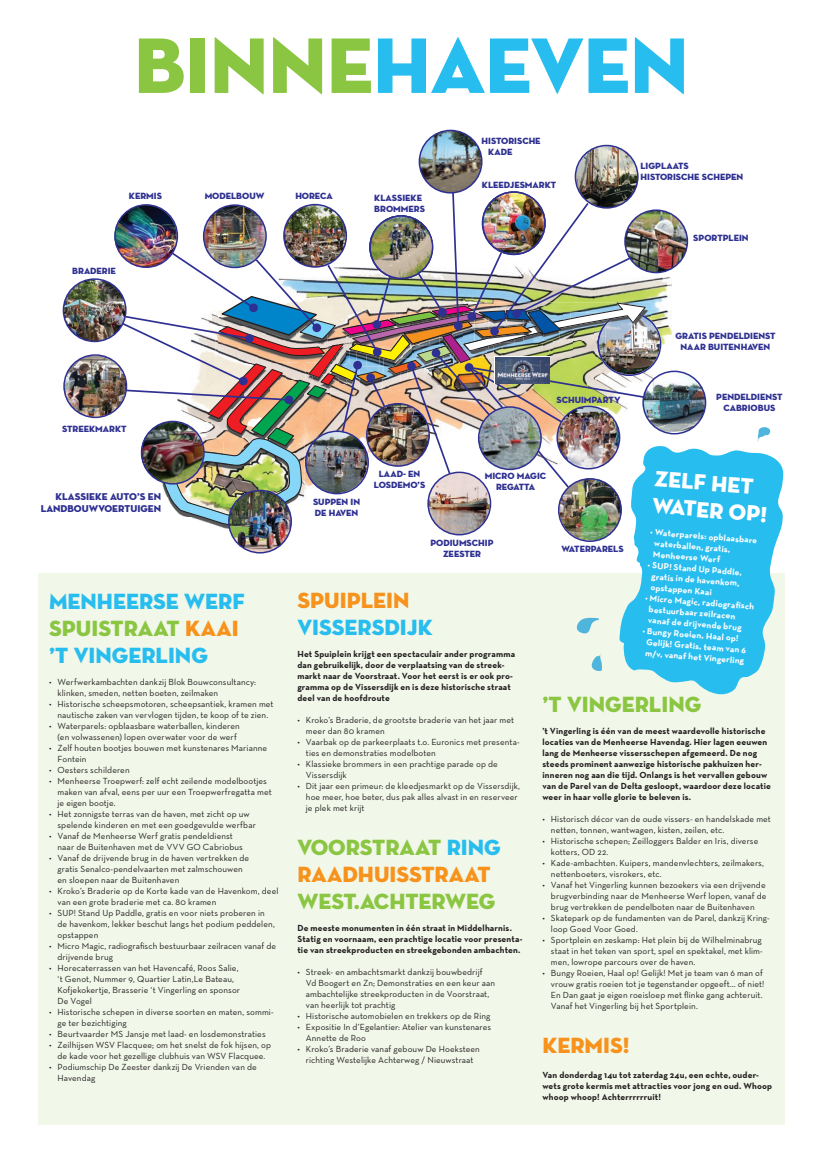
<style>
.page{position:relative;width:823px;height:1163px;background:#fff}
.page>*{position:absolute;margin:0;border:0;box-sizing:border-box;transform-origin:0 0}
.t1{font:80px "Neutra Disp Titling";color:#28bdef}
.t2{font:22.4px/26.9px "Neutra Disp Titling";color:#28bdef}
.t3{font:22.4px/26.9px "Neutra Disp Titling";color:#f7931d}
.t4{font:22.4px "Neutra Disp Titling";color:#8bc642}
.t5{font:22.4px/26.8px "Neutra Disp Titling";color:#fff}
.t6{font:10.1px/12.1px "Neutra Disp Titling";color:#2e3092;text-align:right}
.t7{font:9.2px/11.1px "Neutra Disp Titling";color:#2e3092;text-align:center}
.t8{font:9px/11px "Neutra Text";letter-spacing:.01em;color:#231f20}
.t9{font:700 9px/11px "Neutra Text";letter-spacing:.015em;color:#231f20}
.t10{font:700 9px/10.9px "Neutra Text";color:#fff}
.s1{color:#8bc642}
.s2{color:#f7931d}
.s3{color:#28bdef}
</style>
<div class="page">
<div style="left:38px;top:573px;width:746px;height:551px;background:#f1f7e9"></div>
<img style="left:575px;top:146px;width:62px;height:62px;border-radius:31px">
<div style="left:574px;top:145px;width:64px;height:64px;border:1px solid #2e3092;border-radius:50%"></div>
<img style="left:114px;top:205px;width:63px;height:62px;border-radius:31px">
<img style="left:63px;top:279px;width:63px;height:62px;border-radius:31px">
<div style="left:63px;top:278px;width:63px;height:64px;border:1px solid #2e3092;border-radius:50%"></div>
<img style="left:65px;top:356px;width:55px;height:61px">
<div style="left:63px;top:354px;width:64px;height:64px;border:1px solid #2e3092;border-radius:50%"></div>
<img style="left:419px;top:131px;width:62px;height:62px;border-radius:31px">
<div style="left:418px;top:130px;width:64px;height:63px;border:1px solid #2e3092;border-radius:50%"></div>
<svg style="left:619px;top:582px;width:156px;height:113px;fill:#28bdef"></svg>
<svg style="left:576px;top:617px;width:23px;height:17px"></svg>
<svg style="left:591px;top:653px;width:11px;height:18px"></svg>
<img style="left:120px;top:191px;width:665px;height:391px">
<h1 class="t1" style="left:134px;top:16px;width:555px"><span class="s1">BINNE</span>HAEVEN</h1>
<p class="t7" style="left:129px;top:190px;width:35px">KERMIS</p>
<p class="t7" style="left:72px;top:265px;width:45px">BRADERIE</p>
<p class="t7" style="left:295px;top:190px;width:39px">HORECA</p>
<p class="t7" style="left:204px;top:190px;width:61px">MODELBOUW</p>
<p class="t7" style="left:374px;top:192px;width:52px;text-align:left">KLASSIEKE<br>BROMMERS</p>
<p class="t7" style="left:62px;top:423px;width:66px">STREEKMARKT</p>
<p class="t7" style="left:488px;top:135px;width:54px;text-align:left;text-indent:-7px">HISTORISCHE<br>KADE</p>
<p class="t7" style="left:481px;top:179px;width:76px">KLEEDJESMARKT</p>
<p class="t7" style="left:640px;top:160px;width:104px;text-align:left">LIGPLAATS<br>HISTORISCHE SCHEPEN</p>
<p class="t7" style="left:692px;top:233px;width:57px">SPORTPLEIN</p>
<p class="t7" style="left:556px;top:394px;width:66px">SCHUIMPARTY</p>
<p class="t7" style="left:675px;top:330px;width:101px">GRATIS PENDELDIENST<br>NAAR BUITENHAVEN</p>
<p class="t7" style="left:715px;top:391px;width:68px">PENDELDIENST<br>CABRIOBUS</p>
<p class="t6" style="left:41px;top:490px;width:122px">KLASSIEKE AUTO’S EN<br>LANDBOUWVOERTUIGEN</p>
<h2 class="t2" style="left:49px;top:587px;width:197px">MENHEERSE WERF<br><span class="s1">SPUISTRAAT</span> <span class="s2">KAAI </span>’T VINGERLING</h2>
<p class="t8" style="left:57px;top:676px;width:200px;text-indent:-9px">• Werfwerkambachten dankzij Blok Bouwconsultancy: klinken, smeden, netten boeten, zeilmaken</p>
<p class="t8" style="left:49px;top:698px;width:226px;text-align:center">• Historische scheepsmotoren, scheepsantiek, kramen met nautische zaken van vervlogen tijden, te koop of te zien.</p>
<p class="t8" style="left:57px;top:720px;width:184px;text-indent:-9px">• Waterparels: opblaasbare waterballen, kinderen (en volwassenen) lopen overwater voor de werf</p>
<p class="t8" style="left:57px;top:741px;width:211px;text-indent:-9px">• Zelf houten bootjes bouwen met kunstenares Marianne<br>Fontein</p>
<p class="t8" style="left:49px;top:763px;width:82px">• Oesters schilderen</p>
<p class="t8" style="left:57px;top:774px;width:215px;text-indent:-9px">• Menheerse Troepwerf: zelf echt zeilende modelbootjes maken van afval, eens per uur een Troepwerfregatta met je eigen bootje.</p>
<p class="t8" style="left:57px;top:807px;width:200px;text-indent:-9px">• Het zonnigste terras van de haven, met zicht op uw spelende kinderen en met een goedgevulde werfbar</p>
<p class="t8" style="left:57px;top:829px;width:187px;text-indent:-9px">• Vanaf de Menheerse Werf gratis pendeldienst naar de Buitenhaven met de VVV GO Cabriobus</p>
<p class="t8" style="left:57px;top:851px;width:193px;text-indent:-9px">• Vanaf de drijvende brug in de haven vertrekken de gratis Senalco-pendelvaarten met zalmschouwen en sloepen naar de Buitenhaven</p>
<p class="t8" style="left:57px;top:884px;width:222px;text-indent:-9px">• Kroko’s Braderie op de Korte kade van de Havenkom, deel van een grote braderie met ca. 80 kramen</p>
<p class="t8" style="left:57px;top:906px;width:219px;text-indent:-9px">• SUP! Stand Up Paddle, gratis en voor niets proberen in de havenkom, lekker beschut langs het podium peddelen, opstappen</p>
<p class="t8" style="left:57px;top:939px;width:220px;text-indent:-9px">• Micro Magic, radiografisch bestuurbaar zeilracen vanaf de drijvende brug</p>
<p class="t8" style="left:57px;top:961px;width:184px;text-indent:-9px">• Horecaterrassen van het Havencafé, Roos Salie, ‘t Genot, Nummer 9, Quartier Latin,Le Bateau, Kofjekokertje, Brasserie ‘t Vingerling en sponsor De Vogel</p>
<p class="t8" style="left:57px;top:1005px;width:217px;text-indent:-9px">• Historische schepen in diverse soorten en maten, sommi&shy;ge ter bezichtiging</p>
<p class="t8" style="left:49px;top:1027px;width:218px">• Beurtvaarder MS Jansje met laad- en losdemonstraties</p>
<p class="t8" style="left:49px;top:1038px;width:223px;text-align:center">• Zeilhijsen WSV Flacquee; om het snelst de fok hijsen, op de kade voor het gezellige clubhuis van WSV Flacquee.</p>
<p class="t8" style="left:57px;top:1060px;width:201px;text-indent:-9px">• Podiumschip De Zeester dankzij De Vrienden van de<br>Havendag</p>
<p class="t7" style="left:373px;top:468px;width:53px">LAAD- EN<br>LOSDEMO’S</p>
<h2 class="t5" style="left:655px;top:465px;width:117px;rotate:5deg">ZELF HET<br>WATER OP!</h2>
<p class="t10" style="left:654px;top:527px;width:104px;text-indent:-4px;rotate:4deg">• Waterparels: opblaasbare waterballen, gratis,<br>Menheerse Werf</p>
<p class="t10" style="left:652px;top:560px;width:91px;text-indent:-4px;rotate:4deg">• SUP! Stand Up Paddle, gratis in de havenkom, opstappen Kaai</p>
<p class="t10" style="left:649px;top:592px;width:106px;text-indent:-4px;rotate:4deg">• Micro Magic, radiografi sch bestuurbaar zeilracen vanaf de drijvende brug</p>
<p class="t7" style="left:484px;top:470px;width:63px">MICRO MAGIC<br>REGATTA</p>
<p class="t7" style="left:313px;top:496px;width:49px;text-align:left">SUPPEN IN<br>DE HAVEN</p>
<p class="t7" style="left:430px;top:537px;width:65px">PODIUMSCHIP<br>ZEESTER</p>
<p class="t7" style="left:561px;top:543px;width:63px">WATERPARELS</p>
<h2 class="t3" style="left:297px;top:587px;width:114px">SPUIPLEIN</h2>
<h2 class="t2" style="left:297px;top:614px;width:137px">VISSERSDIJK</h2>
<p class="t9" style="left:297px;top:648px;width:219px">Het Spuiplein krijgt een spectaculair ander programma dan gebruikelijk, door de verplaatsing van de streek&shy;markt naar de Voorstraat. Voor het eerst is er ook pro&shy;gramma op de Vissersdijk en is deze historische straat deel van de hoofdroute</p>
<p class="t8" style="left:306px;top:714px;width:210px;text-indent:-9px">• Kroko’s Braderie, de grootste braderie van het jaar met meer dan 80 kramen</p>
<p class="t8" style="left:306px;top:736px;width:215px;text-indent:-9px">• Vaarbak op de parkeerplaats t.o. Euronics met presenta&shy;ties en demonstraties modelboten</p>
<p class="t8" style="left:306px;top:758px;width:193px;text-indent:-9px">• Klassieke brommers in een prachtige parade op de<br>Vissersdijk</p>
<p class="t8" style="left:306px;top:780px;width:215px;text-indent:-9px">• Dit jaar een primeur: de kleedjesmarkt op de Vissersdijk, hoe meer, hoe beter, dus pak alles alvast in en reserveer je plek met krijt</p>
<p class="t10" style="left:647px;top:625px;width:102px;text-indent:-4px;rotate:4deg">• Bungy Roeien, Haal op!<br>Gelijk! Gratis, team van 6 m/v, vanaf het Vingerling</p>
<h2 class="t4" style="left:542px;top:690px;width:160px">’T VINGERLING</h2>
<p class="t9" style="left:542px;top:725px;width:230px">’t Vingerling is één van de meest waardevolle historische locaties van de Menheerse Havendag. Hier lagen eeuwen lang de Menheerse vissersschepen afgemeerd. De nog steeds prominent aanwezige historische pakhuizen her&shy;inneren nog aan die tijd. Onlangs is het vervallen gebouw van de Parel van de Delta gesloopt, waardoor deze locatie weer in haar volle glorie te beleven is.</p>
<p class="t8" style="left:550px;top:813px;width:221px;text-indent:-9px">• Historisch décor van de oude vissers- en handelskade met netten, tonnen, wantwagen, kisten, zeilen, etc.</p>
<p class="t8" style="left:550px;top:835px;width:209px;text-indent:-9px">• Historische schepen; Zeilloggers Balder en Iris, diverse kotters, OD 22.</p>
<p class="t8" style="left:550px;top:857px;width:214px;text-indent:-9px">• Kade-ambachten. Kuipers, mandenvlechters, zeilmakers, nettenboeters, visrokers, etc.</p>
<p class="t8" style="left:550px;top:879px;width:217px;text-align:justify;text-indent:-9px">• Vanaf het Vingerling kunnen bezoekers via een drijvende brugverbinding naar de Menheerse Werf lopen, vanaf de brug vertrekken de pendelboten naar de Buitenhaven</p>
<p class="t8" style="left:550px;top:912px;width:220px;text-indent:-9px">• Skatepark op de fundamenten van de Parel, dankzij Kring&shy;loop Goed Voor Goed.</p>
<p class="t8" style="left:550px;top:934px;width:213px;text-align:justify;text-indent:-9px">• Sportplein en zeskamp: Het plein bij de Wilhelminabrug staat in het teken van sport, spel en spektakel, met klim&shy;men, lowrope parcours over de haven.</p>
<p class="t8" style="left:550px;top:967px;width:215px;text-indent:-9px">• Bungy Roeien, Haal op! Gelijk! Met je team van 6 man of vrouw gratis roeien tot je tegenstander opgeeft… of niet!<br>En Dan gaat je eigen roeisloep met flinke gang achteruit.<br>Vanaf het Vingerling bij het Sportplein.</p>
<h2 class="t3" style="left:297px;top:834px;width:205px"><span class="s1">VOORSTRAAT</span> <span class="s3">RING<br></span>RAADHUISSTRAAT</h2>
<h2 class="t4" style="left:297px;top:887px;width:199px">WEST.ACHTERWEG</h2>
<p class="t9" style="left:297px;top:922px;width:226px">De meeste monumenten in één straat in Middelharnis.<br>Statig en voornaam, een prachtige locatie voor presenta&shy;tie van streekproducten en streekgebonden ambachten.</p>
<p class="t8" style="left:306px;top:966px;width:191px;text-indent:-9px">• Streek- en ambachtsmarkt dankzij bouwbedrijf Vd Boogert en Zn; Demonstraties en een keur aan ambachtelijke streekproducten in de Voorstraat, van heerlijk tot prachtig</p>
<p class="t8" style="left:297px;top:1010px;width:194px">• Historische automobielen en trekkers op de Ring</p>
<p class="t8" style="left:306px;top:1021px;width:187px;text-indent:-9px">• Expositie In d’Egelantier: Atelier van kunstenares<br>Annette de Roo</p>
<p class="t8" style="left:297px;top:1043px;width:184px;text-align:center">• Kroko’s Braderie vanaf gebouw De Hoeksteen richting Westelijke Achterweg / Nieuwstraat</p>
<h2 class="t3" style="left:542px;top:1031px;width:89px">KERMIS!</h2>
<p class="t9" style="left:542px;top:1068px;width:231px">Van donderdag 14u tot zaterdag 24u, een echte, ouder&shy;wets grote kermis met attracties voor jong en oud. Whoop whoop whoop! Achterrrrrruit!</p>
</div>
